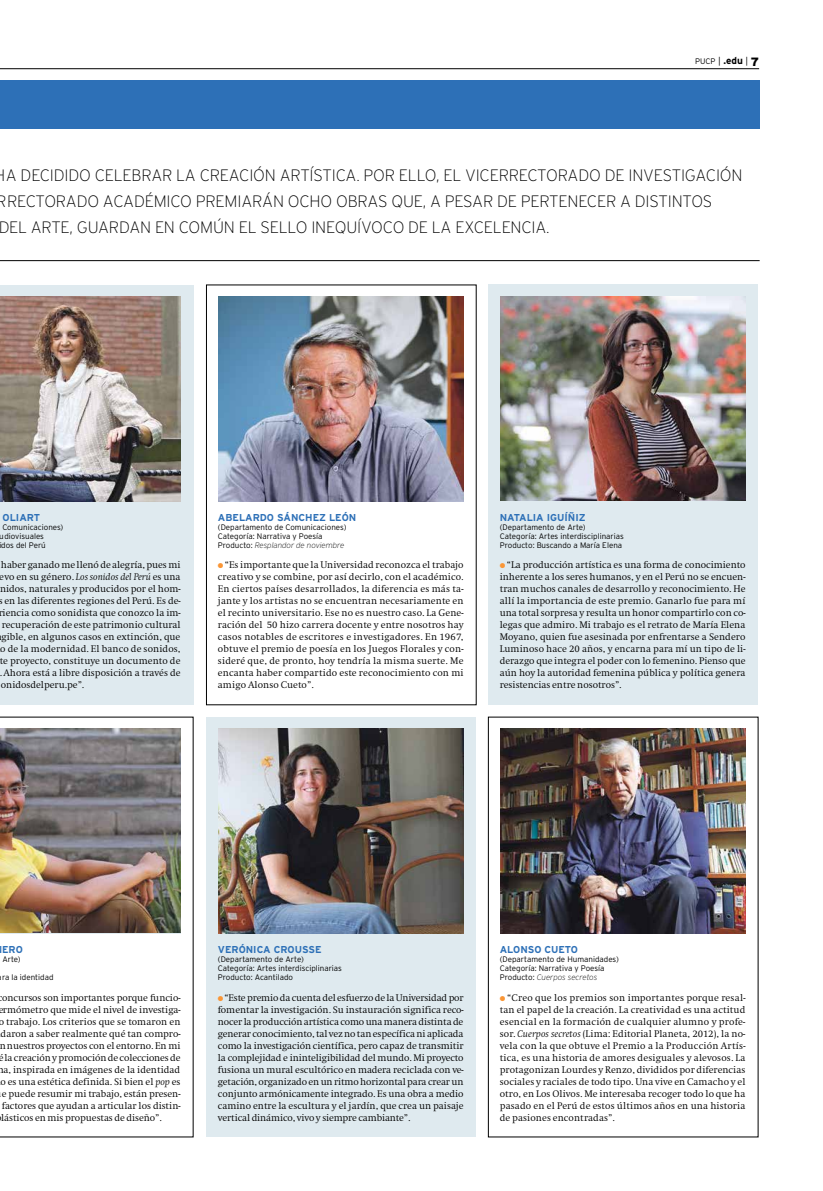
<style>
.page{position:relative;width:823px;height:1191px;background:#fff}
.page>*{position:absolute;margin:0;border:0;box-sizing:border-box;transform-origin:0 0}
.t1{font:200 16.5px/26px "Interstate";letter-spacing:-.01em;color:#000}
.t2{font:300 10px/12px "Swift EF";color:#000;text-align:justify}
.t3{font:700 10px "Interstate";color:#2d70b7}
.t4{font:300 8px/9px "Interstate";color:#000}
.s1{font-size:9px}
.s2{font-weight:700;font-size:10px}
.s3{font-weight:900;font-size:12px}
.s4{font-style:italic}
.s5{font-weight:200;font-style:italic}
.s6{color:#fa9636}
</style>
<div class="page">
<div style="left:0;top:81px;width:759px;height:48px;background:#2d70b7"></div>
<hr style="left:0;top:69px;width:758px;height:1px;background:#000">
<hr style="left:0;top:260px;width:759px;height:1px;background:#000">
<div style="left:206px;top:285px;width:270px;height:420px;border:1px solid #000"></div>
<img style="left:218px;top:297px;width:245px;height:204px">
<div style="left:488px;top:285px;width:269px;height:420px;background:#dfeaef"></div>
<img style="left:500px;top:297px;width:245px;height:204px">
<div style="left:206px;top:717px;width:270px;height:420px;background:#dfeaef"></div>
<img style="left:218px;top:729px;width:245px;height:204px">
<div style="left:0;top:285px;width:193px;height:420px;background:#dfeaef"></div>
<img style="left:0;top:297px;width:180px;height:204px">
<svg style="left:0;top:717px;width:193px;height:420px"></svg>
<img style="left:0;top:729px;width:180px;height:203px">
<div style="left:488px;top:717px;width:269px;height:420px;border:1px solid #000"></div>
<img style="left:500px;top:729px;width:245px;height:204px">
<p class="t4" style="left:694px;top:57px;width:65px">PUCP <span class="s1">|</span> <span class="s2">.EDU</span> <span class="s1">|</span> <span class="s3">7</span></p>
<p class="t1" style="left:-5px;top:162px;width:748px">HA DECIDIDO CELEBRAR LA CREACIÓN ARTÍSTICA. POR ELLO, EL VICERRECTORADO DE I NVESTIGACIÓN<br>RRECTORADO ACADÉMICO PREMIARÁN OCHO OBRAS QU E, A PESAR DE PERTENECER A DISTINTOS<br>DEL ARTE, GUARDAN EN COMÚN EL SELLO INEQU ÍVOCO DE LA EXCELENCIA.</p>
<p class="t3" style="left:3px;top:512px;width:14px">OLIART</p>
<p class="t4" style="left:-1px;top:522px;width:66px;text-indent:3px">Comunicaciones) udiovisuales<br>idos del Perú</p>
<p class="t2" style="left:1px;top:559px;width:181px">haber ganado me llenó de alegría, pues mi</p>
<p class="t2" style="left:0;top:571px;width:182px">evo en su género. <span class="s4">Los sonidos del Perú</span> es una</p>
<p class="t2" style="left:0;top:583px;width:182px">nidos, naturales y producidos por el hom-</p>
<p class="t2" style="left:-1px;top:595px;width:183px">s en las diferentes regiones del Perú. Es de-</p>
<p class="t2" style="left:-2px;top:607px;width:183px">riencia como sonidista que conozco la im-</p>
<p class="t2" style="left:2px;top:619px;width:180px">recuperación de este patrimonio cultural</p>
<p class="t2" style="left:1px;top:631px;width:180px">gible, en algunos casos en extinción, que</p>
<p class="t2" style="left:0;top:643px;width:181px">o de la modernidad. El banco de sonidos,</p>
<p class="t2" style="left:0;top:655px;width:182px">te proyecto, constituye un documento de</p>
<p class="t2" style="left:-1px;top:667px;width:183px">. Ahora está a libre disposición a través de</p>
<p class="t2" style="left:1px;top:679px;width:85px">onidosdelperu.pe”.</p>
<p class="t3" style="left:218px;top:512px;width:23px">ABELARDO</p>
<p class="t3" style="left:277px;top:512px;width:22px">SÁNCHE</p>
<p class="t3" style="left:319px;top:512px;width:24px">Z LEÓN</p>
<p class="t4" style="left:218px;top:523px;width:130px">(Departamento de Comunicaciones)<br>Categoría: Narrativa y Poesía<br>Producto: <span class="s5">Resplandor de noviembre</span></p>
<p class="t2" style="left:218px;top:559px;width:247px"><span class="s6">●</span> “Es importante que la Universidad reconozca el trabajo creativo y se combine, por así decirlo, con el académico.<br>En ciertos países desarrollados, la diferencia es más ta&shy;jante y los artistas no se encuentran necesariamente en el recinto universitario. Ese no es nuestro caso. La Gene&shy;ración del 50 hizo carrera docente y entre nosotros hay casos notables de escritores e investigadores. En 1967, obtuve el premio de poesía en los Juegos Florales y con&shy;sideré que, de pronto, hoy tendría la misma suerte. Me encanta haber compartido este reconocimiento con mi amigo Alonso Cueto”.</p>
<p class="t3" style="left:499px;top:512px;width:86px">NATALIA IGUÍÑIZ</p>
<p class="t4" style="left:499px;top:522px;width:126px">(Departamento de Arte)<br>Categoría: Artes interdisciplinarias<br>Producto: Buscando a María Elena</p>
<p class="t2" style="left:499px;top:559px;width:247px"><span class="s6">●</span> “La producción artística es una forma de conocimiento inherente a los seres humanos, y en el Perú no se encuen&shy;tran muchos canales de desarrollo y reconocimiento. He allí la importancia de este premio. Ganarlo fue para mí una total sorpresa y resulta un honor compartirlo con co&shy;legas que admiro. Mi trabajo es el retrato de María Elena Moyano, quien fue asesinada por enfrentarse a Sendero Luminoso hace 20 años, y encarna para mí un tipo de li&shy;derazgo que integra el poder con lo femenino. Pienso que aún hoy la autoridad femenina pública y política genera resistencias entre nosotros”.</p>
<p class="t3" style="left:-12px;top:944px;width:8px">ERO</p>
<p class="t4" style="left:2px;top:954px;width:20px">Arte)</p>
<p class="t4" style="left:2px;top:972px;width:53px">ra la identidad</p>
<p class="t2" style="left:2px;top:991px;width:180px">oncursos son importantes porque funcio-</p>
<p class="t2" style="left:-2px;top:1003px;width:184px">ermómetro que mide el nivel de investiga-</p>
<p class="t2" style="left:-2px;top:1015px;width:183px">o trabajo. Los criterios que se tomaron en</p>
<p class="t2" style="left:1px;top:1027px;width:181px">daron a saber realmente qué tan compro-</p>
<p class="t2" style="left:-1px;top:1039px;width:183px">n nuestros proyectos con el entorno. En mi</p>
<p class="t2" style="left:-2px;top:1051px;width:184px">é la creación y promoción de colecciones de</p>
<p class="t2" style="left:-3px;top:1063px;width:184px">na, inspirada en imágenes de la identidad</p>
<p class="t2" style="left:1px;top:1075px;width:181px">o es una estética definida. Si bien el <span class="s4">pop</span> es</p>
<p class="t2" style="left:2px;top:1087px;width:180px">e puede resumir mi trabajo, están presen-</p>
<p class="t2" style="left:2px;top:1099px;width:180px">factores que ayudan a articular los distin-</p>
<p class="t2" style="left:1px;top:1111px;width:162px">lásticos en mis propuestas de diseño”.</p>
<p class="t3" style="left:218px;top:944px;width:15px">VERÓNICA</p>
<p class="t3" style="left:273px;top:944px;width:15px">CROUSSE</p>
<p class="t4" style="left:218px;top:954px;width:126px">(Departamento de Arte)<br>Categoría: Artes interdisciplinarias<br>Producto: Acantilado</p>
<p class="t2" style="left:218px;top:991px;width:247px"><span class="s6">●</span> “Este premio da cuenta del esfuerzo de la Universidad por fomentar la investigación. Su instauración significa reco&shy;nocer la producción artística como una manera distinta de generar conocimiento, tal vez no tan específica ni aplicada como la investigación científica, pero capaz de transmitir la complejidad e ininteligibilidad del mundo. Mi proyecto fusiona un mural escultórico en madera reciclada con ve&shy;getación, organizado en un ritmo horizontal para crear un conjunto armónicamente integrado. Es una obra a medio camino entre la escultura y el jardín, que crea un paisaje vertical dinámico, vivo y siempre cambiante”.</p>
<p class="t3" style="left:499px;top:944px;width:16px">ALONSO</p>
<p class="t3" style="left:544px;top:944px;width:15px">CUETO</p>
<p class="t4" style="left:499px;top:954px;width:120px">(Departamento de Humanidades)<br>Categoría: Narrativa y Poesía<br>Producto: <span class="s5">Cuerpos secretos</span></p>
<p class="t2" style="left:499px;top:991px;width:247px"><span class="s6">●</span> “Creo que los premios son importantes porque resal&shy;tan el papel de la creación. La creatividad es una actitud esencial en la formación de cualquier alumno y profe&shy;sor. <span class="s4">Cuerpos secretos</span> (Lima: Editorial Planeta, 2012), la no&shy;vela con la que obtuve el Premio a la Producción Artís&shy;tica, es una historia de amores desiguales y alevosos. La protagonizan Lourdes y Renzo, divididos por diferencias sociales y raciales de todo tipo. Una vive en Camacho y el otro, en Los Olivos. Me interesaba recoger todo lo que ha pasado en el Perú de estos últimos años en una historia de pasiones encontradas”.</p>
</div>
